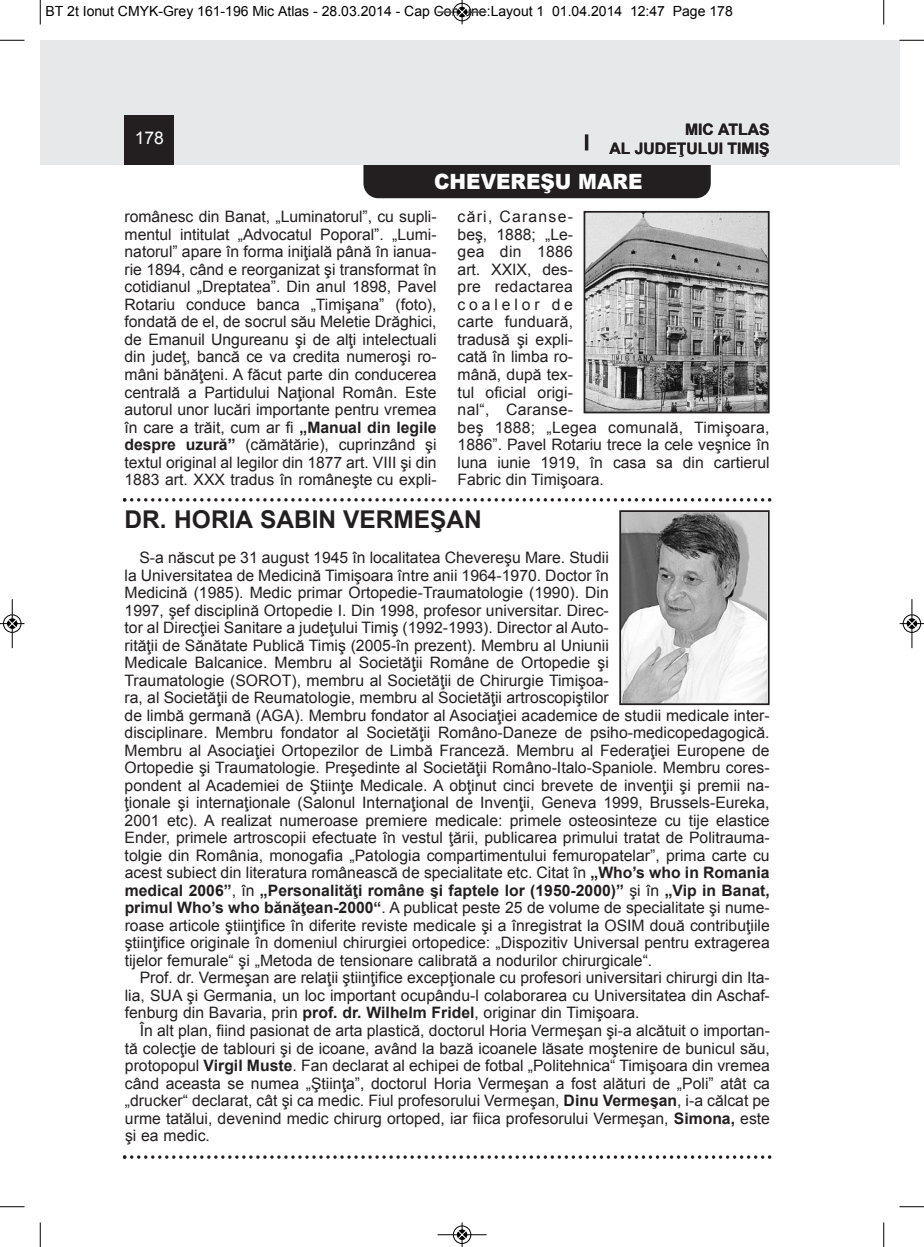
<style>
.page{position:relative;width:924px;height:1247px;background:#fff}
.page>*{position:absolute;margin:0;border:0;box-sizing:border-box;transform-origin:0 0}
.t1{font:700 24.5px "Arial";color:#231f20}
.t2{font:900 21px "Arial";color:#fff;scale:.95 1}
.t3{font:17.5px "Arial";color:#fff}
.t4{font:15.75px/17.5px "Arial";color:#231f20;text-align:justify}
.t5{font:700 15.75px/18.9px "Arial";color:#231f20;text-align:right}
.t6{font:14px "Arial";color:#000}
.s1{font-weight:700}
</style>
<div class="page">
<div style="left:363px;top:135px;width:348px;height:63px;background:#231f20;border-radius:15px"></div>
<div style="left:884px;top:40px;width:15px;height:124px;background:#e7e8e9"></div>
<div style="left:40px;top:40px;width:844px;height:124px;background:#e7e8e9"></div>
<div style="left:125px;top:115px;width:49px;height:49px;background:#231f20"></div>
<hr style="left:585px;top:134px;width:3px;height:16px;background:#231f20">
<img style="left:586px;top:214px;width:180px;height:196px">
<div style="left:583px;top:211px;width:186px;height:202px;border:2px solid #231f20"></div>
<svg style="left:123px;top:498px;width:648px;height:3px"></svg>
<svg style="left:123px;top:1155px;width:648px;height:3px"></svg>
<img style="left:622px;top:513px;width:144px;height:189px">
<div style="left:619px;top:510px;width:150px;height:195px;border:2px solid #231f20"></div>
<svg style="left:40px;top:0;width:1px;height:24px"></svg>
<svg style="left:0;top:40px;width:24px;height:1px"></svg>
<svg style="left:883px;top:0;width:1px;height:24px"></svg>
<svg style="left:899px;top:40px;width:25px;height:1px"></svg>
<svg style="left:40px;top:1222px;width:1px;height:24px"></svg>
<svg style="left:0;top:1206px;width:24px;height:1px"></svg>
<svg style="left:883px;top:1222px;width:1px;height:24px"></svg>
<svg style="left:899px;top:1206px;width:25px;height:1px"></svg>
<hr style="left:438px;top:12px;width:48px;height:1px;background:#000">
<div style="left:453px;top:3px;width:18px;height:18px;border:1px solid #000;border-radius:50%"></div>
<svg style="left:458px;top:0;width:8px;height:24px"></svg>
<hr style="left:438px;top:1234px;width:48px;height:1px;background:#000">
<div style="left:453px;top:1225px;width:18px;height:18px;border:1px solid #000;border-radius:50%"></div>
<svg style="left:458px;top:1222px;width:8px;height:24px"></svg>
<div style="left:3px;top:614px;width:19px;height:19px;border:1px solid #fff;border-radius:50%"></div>
<hr style="left:12px;top:599px;width:1px;height:49px;background:#000">
<div style="left:3px;top:614px;width:18px;height:18px;border:1px solid #000;border-radius:50%"></div>
<svg style="left:0;top:619px;width:24px;height:9px"></svg>
<div style="left:902px;top:614px;width:19px;height:19px;border:1px solid #fff;border-radius:50%"></div>
<hr style="left:911px;top:599px;width:1px;height:49px;background:#000">
<div style="left:903px;top:614px;width:18px;height:18px;border:1px solid #000;border-radius:50%"></div>
<svg style="left:900px;top:619px;width:24px;height:9px"></svg>
<p class="t6" style="left:46px;top:3px;width:689px">BT 2t Ionut CMYK-Grey 161-196 Mic Atlas - 28.03.2014 - Cap Comune:Layout 1 01.04.2014 12:47 Page 178</p>
<p class="t3" style="left:135px;top:128px;width:31px">178</p>
<p class="t5" style="left:609px;top:120px;width:162px">MIC ATLAS<br>AL JUDEŢULUI TIMIŞ</p>
<h2 class="t2" style="left:434px;top:166px;width:221px">CHEVEREŞU MARE</h2>
<p class="t4" style="left:125px;top:208px;width:313px">românesc din Banat, „Luminatorul”, cu supli&shy;mentul intitulat „Advocatul Poporal”. „Lumi&shy;natorul” apare în forma iniţială până în ianua&shy;rie 1894, când e reorganizat şi transformat în cotidianul „Dreptatea”. Din anul 1898, Pavel Rotariu conduce banca „Timişana” (foto), fondată de el, de socrul său Meletie Drăghici, de Emanuil Ungureanu şi de alţi intelectuali din judeţ, bancă ce va credita numeroşi ro&shy;mâni bănăţeni. A făcut parte din conducerea centrală a Partidului Naţional Român. Este autorul unor lucări importante pentru vremea în care a trăit, cum ar fi <span class="s1">„Manual din legile despre uzură”</span> (cămătărie), cuprinzând şi textul original al legilor din 1877 art. VIII şi din 1883 art. XXX tradus în româneşte cu expli-</p>
<p class="t4" style="left:458px;top:208px;width:313px;text-align:left">cări, Caranse-<br>beş, 1888; „Le-<br>gea din 1886<br>art. XXIX, des-<br>pre redactarea<br>coalelor de<br>carte funduară,<br>tradusă şi expli-<br>cată în limba ro-<br>mână, după tex-<br>tul oficial origi-<br>nal“, Caranse-<br>beş 1888; „Legea comunală, Timişoara,<br>1886”. Pavel Rotariu trece la cele veşnice în luna iunie 1919, în casa sa din cartierul<br>Fabric din Timişoara.</p>
<h1 class="t1" style="left:125px;top:506px;width:359px">DR. HORIA SABIN VERMEŞAN</h1>
<p class="t4" style="left:125px;top:549px;width:647px;text-align:left;text-indent:15px">S-a născut pe 31 august 1945 în localitatea Chevereşu Mare. Studii<br>la Universitatea de Medicină Timişoara între anii 1964-1970. Doctor în<br>Medicină (1985). Medic primar Ortopedie-Traumatologie (1990). Din<br>1997, şef disciplină Ortopedie I. Din 1998, profesor universitar. Direc-<br>tor al Direcţiei Sanitare a judeţului Timiş (1992-1993). Director al Auto-<br>rităţii de Sănătate Publică Timiş (2005-în prezent). Membru al Uniunii<br>Medicale Balcanice. Membru al Societăţii Române de Ortopedie şi<br>Traumatologie (SOROT), membru al Societăţii de Chirurgie Timişoa-<br>ra, al Societăţii de Reumatologie, membru al Societăţii artroscopiştilor<br>de limbă germană (AGA). Membru fondator al Asociaţiei academice de studii medicale inter&shy;disciplinare. Membru fondator al Societăţii Româno-Daneze de psiho-medicopedagogică.<br>Membru al Asociaţiei Ortopezilor de Limbă Franceză. Membru al Federaţiei Europene de Ortopedie şi Traumatologie. Preşedinte al Societăţii Româno-Italo-Spaniole. Membru cores&shy;pondent al Academiei de Ştiinţe Medicale. A obţinut cinci brevete de invenţii şi premii na&shy;ţionale şi internaţionale (Salonul Internaţional de Invenţii, Geneva 1999, Brussels-Eureka, 2001 etc). A realizat numeroase premiere medicale: primele osteosinteze cu tije elastice Ender, primele artroscopii efectuate în vestul ţării, publicarea primului tratat de Politrauma&shy;tolgie din România, monogafia „Patologia compartimentului femuropatelar”, prima carte cu acest subiect din literatura românească de specialitate etc. Citat în <span class="s1">„Who’s who in Romania medical 2006”</span>, în <span class="s1">„Personalităţi române şi faptele lor (1950-2000)”</span> şi în <span class="s1">„Vip in Banat, primul Who’s who bănăţean-2000“</span>. A publicat peste 25 de volume de specialitate şi nume&shy;roase articole ştiinţifice în diferite reviste medicale şi a înregistrat la OSIM două contribuţiile ştiinţifice originale în domeniul chirurgiei ortopedice: „Dispozitiv Universal pentru extragerea tijelor femurale“ şi „Metoda de tensionare calibrată a nodurilor chirurgicale“.</p>
<p class="t4" style="left:125px;top:969px;width:646px;text-indent:15px">Prof. dr. Vermeşan are relaţii ştiinţifice excepţionale cu profesori universitari chirurgi din Ita&shy;lia, SUA şi Germania, un loc important ocupându-l colaborarea cu Universitatea din Aschaf&shy;fenburg din Bavaria, prin <span class="s1">prof. dr. Wilhelm Fridel</span>, originar din Timişoara.</p>
<p class="t4" style="left:125px;top:1021px;width:647px;text-indent:15px">În alt plan, fiind pasionat de arta plastică, doctorul Horia Vermeşan şi-a alcătuit o importan&shy;tă colecţie de tablouri şi de icoane, având la bază icoanele lăsate moştenire de bunicul său, protopopul <span class="s1">Virgil Muste</span>. Fan declarat al echipei de fotbal „Politehnica“ Timişoara din vremea când aceasta se numea „Ştiinţa”, doctorul Horia Vermeşan a fost alături de „Poli” atât ca „drucker“ declarat, cât şi ca medic. Fiul profesorului Vermeşan, <span class="s1">Dinu Vermeşan</span>, i-a călcat pe urme tatălui, devenind medic chirurg ortoped, iar fiica profesorului Vermeşan, <span class="s1">Simona,</span> este şi ea medic.</p>
</div>
